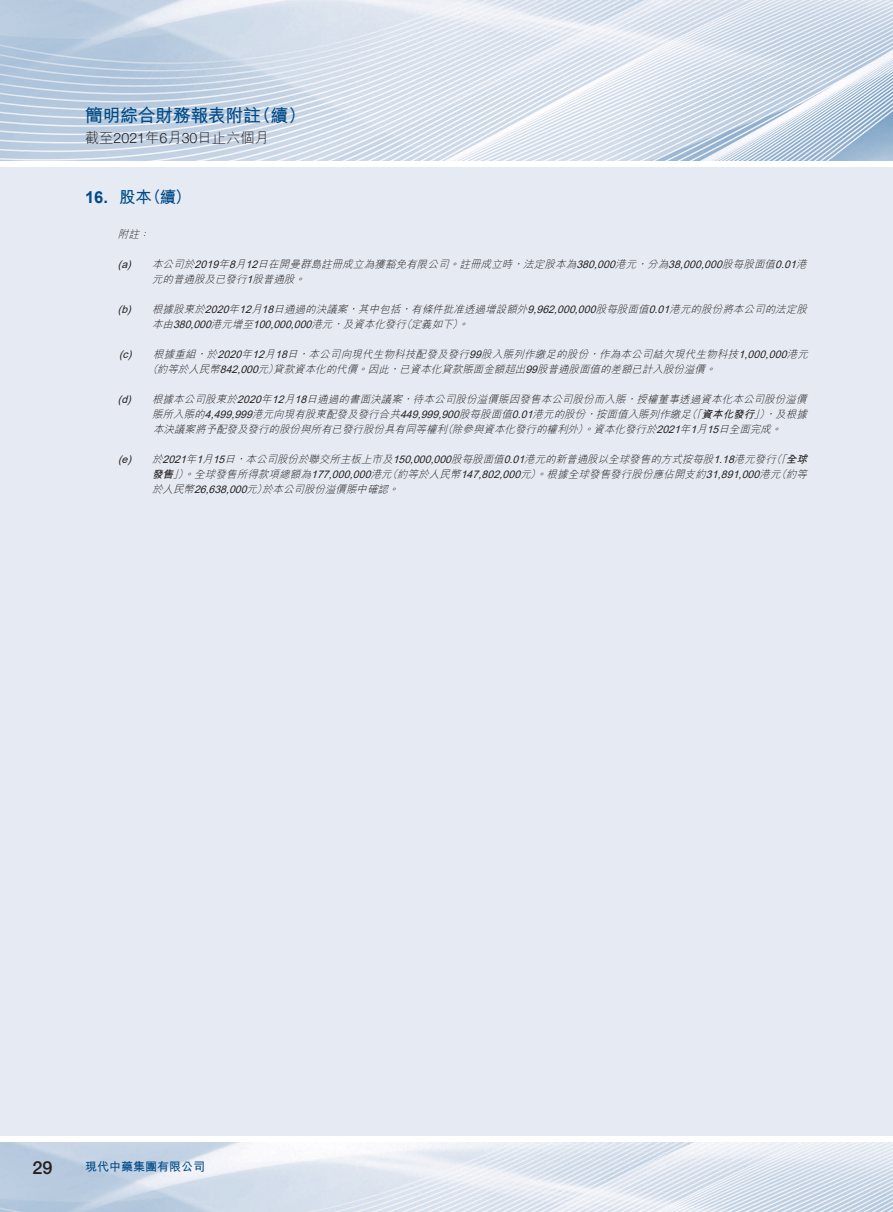
<style>
.page{position:relative;width:893px;height:1212px;background:#fff}
.page>*{position:absolute;margin:0;border:0;box-sizing:border-box;transform-origin:0 0}
.t1{font:700 18px "M Hei HK";letter-spacing:-.025em;color:#004a87}
.t2{font:500 18px "Helvetica Neue LT Std";color:#231f20}
.t3{font:700 16.5px "M Hei HK";color:#004a87}
.t4{font:300 14.25px "M Hei HK";color:#231f20}
.t5{font:700 12px "M Hei HK";color:#004a87}
.t6{font:italic 300 10.5px/15px "M Hei HK";color:#231f20}
.s1{font-family:"Helvetica Neue LT Std"}
.s2{font-family:"Arial"}
.s3{font-family:"Arial";font-weight:400}
.s4{font-weight:700}
</style>
<div class="page">
<div style="left:0;top:167px;width:893px;height:968px;background:#e6ebf3"></div>
<img style="left:0;top:1143px;width:893px;height:69px">
<img style="left:0;top:0;width:893px;height:160px">
<h1 class="t1" style="left:85px;top:103px;width:223px">簡明綜合財務報表附註（續）</h1>
<h3 class="t4" style="left:85px;top:128px;width:185px">截至<span class="s1">2021</span>年<span class="s1">6</span>月<span class="s1">30</span>日止六個月</h3>
<h2 class="t3" style="left:85px;top:185px;width:108px"><span class="s2">16.</span> 股本（續）</h2>
<p class="t6" style="left:118px;top:226px;width:37px">附註：</p>
<p class="t6" style="left:152px;top:256px;width:660px;text-indent:-34px"><span class="s3">(a)</span> 本公司於<span class="s3">2019</span>年<span class="s3">8</span>月<span class="s3">12</span>日在開曼群島註冊成立為獲豁免有限公司。註冊成立時，法定股本為<span class="s3">380,000</span>港元，分為<span class="s3">38,000,000</span>股每股面值<span class="s3">0.01</span>港元的普通股及已發行<span class="s3">1</span>股普通股。</p>
<p class="t6" style="left:152px;top:301px;width:660px;text-indent:-34px"><span class="s3">(b)</span> 根據股東於<span class="s3">2020</span>年<span class="s3">12</span>月<span class="s3">18</span>日通過的決議案，其中包括，有條件批准透過增設額外<span class="s3">9,962,000,000</span>股每股面值<span class="s3">0.01</span>港元的股份將本公司的法定股本由<span class="s3">380,000</span>港元增至<span class="s3">100,000,000</span>港元，及資本化發行（定義如下）。</p>
<p class="t6" style="left:147px;top:346px;width:666px;text-indent:-28px"><span class="s3">(c)</span> 根據重組，於<span class="s3">2020</span>年<span class="s3">12</span>月<span class="s3">18</span>日，本公司向現代生物科技配發及發行<span class="s3">99</span>股入賬列作繳足的股份，作為本公司結欠現代生物科技<span class="s3">1,000,000</span>港元（約等於人民幣<span class="s3">842,000</span>元）貸款資本化的代價。因此，已資本化貸款賬面金額超出<span class="s3">99</span>股普通股面值的差額已計入股份溢價。</p>
<p class="t6" style="left:152px;top:391px;width:660px;text-align:justify;text-indent:-34px"><span class="s3">(d)</span> 根據本公司股東於<span class="s3">2020</span>年<span class="s3">12</span>月<span class="s3">18</span>日通過的書面決議案，待本公司股份溢價賬因發售本公司股份而入賬，授權董事透過資本化本公司股份溢價賬所入賬的<span class="s3">4,499,999</span>港元向現有股東配發及發行合共<span class="s3">449,999,900</span>股每股面值<span class="s3">0.01</span>港元的股份，按面值入賬列作繳足（「<span class="s4">資本化發行</span>」），及根據本決議案將予配發及發行的股份與所有已發行股份具有同等權利（除參與資本化發行的權利外）。資本化發行於<span class="s3">2021</span>年<span class="s3">1</span>月<span class="s3">15</span>日全面完成。</p>
<p class="t6" style="left:152px;top:451px;width:660px;text-align:justify;text-indent:-34px"><span class="s3">(e)</span> 於<span class="s3">2021</span>年<span class="s3">1</span>月<span class="s3">15</span>日，本公司股份於聯交所主板上市及<span class="s3">150,000,000</span>股每股面值<span class="s3">0.01</span>港元的新普通股以全球發售的方式按每股<span class="s3">1.18</span>港元發行（「<span class="s4">全球發售</span>」）。全球發售所得款項總額為<span class="s3">177,000,000</span>港元（約等於人民幣<span class="s3">147,802,000</span>元）。根據全球發售發行股份應佔開支約<span class="s3">31,891,000</span>港元（約等於人民幣<span class="s3">26,638,000</span>元）於本公司股份溢價賬中確認。</p>
<h1 class="t2" style="left:33px;top:1157px;width:22px">29</h1>
<p class="t5" style="left:85px;top:1158px;width:121px">現代中藥集團有限公司</p>
</div>
